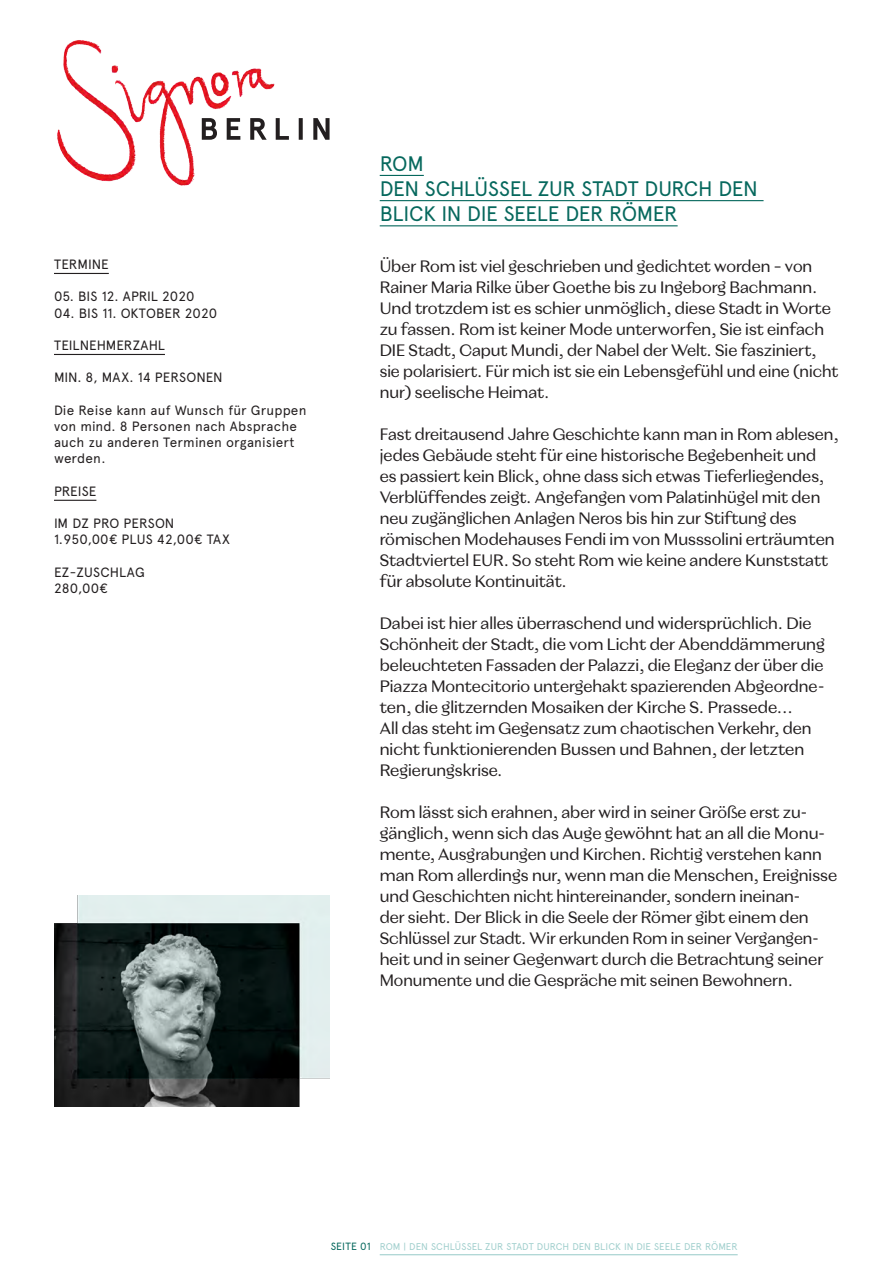
<style>
.page{position:relative;width:893px;height:1263px;background:#fff}
.page>*{position:absolute;margin:0;border:0;box-sizing:border-box;transform-origin:0 0}
.t1{font:21px/25.2px "Apercu";letter-spacing:-.02em;color:#06685d}
.t2{font:16.5px/21px "Magnat Text";color:#231f20}
.t3{font:13.5px/16.2px "Apercu";letter-spacing:.005em;color:#231f20}
.t4{font:9.75px "Apercu";color:#a2d0ce}
.s1{font-size:10.5px;color:#06685d}
</style>
<div class="page">
<img style="left:57px;top:40px;width:218px;height:146px">
<svg style="left:202px;top:118px;width:128px;height:22px"></svg>
<hr style="left:380px;top:1254px;width:358px;height:1px;background:#a2d0ce">
<hr style="left:54px;top:273px;width:55px;height:1px;background:#231f20">
<hr style="left:54px;top:354px;width:111px;height:1px;background:#231f20">
<hr style="left:54px;top:500px;width:42px;height:1px;background:#231f20">
<hr style="left:380px;top:175px;width:44px;height:1px;background:#06685d">
<hr style="left:380px;top:200px;width:383px;height:1px;background:#06685d">
<hr style="left:380px;top:225px;width:298px;height:1px;background:#06685d">
<img style="left:54px;top:895px;width:276px;height:212px">
<p class="t3" style="left:54px;top:256px;width:56px">TERMINE</p>
<p class="t3" style="left:54px;top:288px;width:142px">05. BIS 12. APRIL 2020</p>
<p class="t3" style="left:54px;top:305px;width:165px">04. BIS 11. OKTOBER 2020</p>
<p class="t3" style="left:54px;top:337px;width:112px">TEILNEHMERZAHL</p>
<p class="t3" style="left:54px;top:369px;width:170px">MIN. 8, MAX. 14 PERSONEN</p>
<p class="t3" style="left:54px;top:402px;width:254px">Die Reise kann auf Wunsch für Gruppen von mind. 8 Personen nach Absprache auch zu anderen Terminen organisiert werden.</p>
<p class="t3" style="left:54px;top:483px;width:44px">PREISE</p>
<p class="t3" style="left:54px;top:515px;width:177px">IM DZ PRO PERSON<br>1.950,00€ PLUS 42,00€ TAX</p>
<p class="t3" style="left:54px;top:564px;width:92px">EZ-ZUSCHLAG<br>280,00€</p>
<p class="t1" style="left:380px;top:151px;width:380px">ROM<br>DEN SCHLÜSSEL ZUR STADT DURCH DEN<br>BLICK IN DIE SEELE DER RÖMER</p>
<p class="t2" style="left:380px;top:256px;width:460px">Über Rom ist viel geschrieben und gedichtet worden – von Rainer Maria Rilke über Goethe bis zu Ingeborg Bachmann.<br>Und trotzdem ist es schier unmöglich, diese Stadt in Worte zu fassen. Rom ist keiner Mode unterworfen, Sie ist einfach DIE Stadt, Caput Mundi, der Nabel der Welt. Sie fasziniert, sie polarisiert. Für mich ist sie ein Lebensgefühl und eine (nicht nur) seelische Heimat.</p>
<p class="t2" style="left:380px;top:424px;width:460px">Fast dreitausend Jahre Geschichte kann man in Rom ablesen, jedes Gebäude steht für eine historische Begebenheit und<br>es passiert kein Blick, ohne dass sich etwas Tieferliegendes, Verblüffendes zeigt. Angefangen vom Palatinhügel mit den neu zugänglichen Anlagen Neros bis hin zur Stiftung des römischen Modehauses Fendi im von Musssolini erträumten Stadtviertel EUR. So steht Rom wie keine andere Kunststatt für absolute Kontinuität.</p>
<p class="t2" style="left:380px;top:613px;width:447px">Dabei ist hier alles überraschend und widersprüchlich. Die Schönheit der Stadt, die vom Licht der Abenddämmerung beleuchteten Fassaden der Palazzi, die Eleganz der über die Piazza Montecitorio untergehakt spazierenden Abgeordne&shy;ten, die glitzernden Mosaiken der Kirche S. Prassede...<br>All das steht im Gegensatz zum chaotischen Verkehr, den nicht funktionierenden Bussen und Bahnen, der letzten Regierungskrise.</p>
<p class="t2" style="left:380px;top:802px;width:459px">Rom lässt sich erahnen, aber wird in seiner Größe erst zu&shy;gänglich, wenn sich das Auge gewöhnt hat an all die Monu&shy;mente, Ausgrabungen und Kirchen. Richtig verstehen kann man Rom allerdings nur, wenn man die Menschen, Ereignisse und Geschichten nicht hintereinander, sondern ineinan-<br>der sieht. Der Blick in die Seele der Römer gibt einem den Schlüssel zur Stadt. Wir erkunden Rom in seiner Vergangen&shy;heit und in seiner Gegenwart durch die Betrachtung seiner Monumente und die Gespräche mit seinen Bewohnern.</p>
<p class="t4" style="left:331px;top:1241px;width:408px"><span class="s1">SEITE 01</span> ROM | DEN SCHLÜSSEL ZUR STADT DURCH DEN BLICK IN DIE SEELE DER RÖMER</p>
</div>
